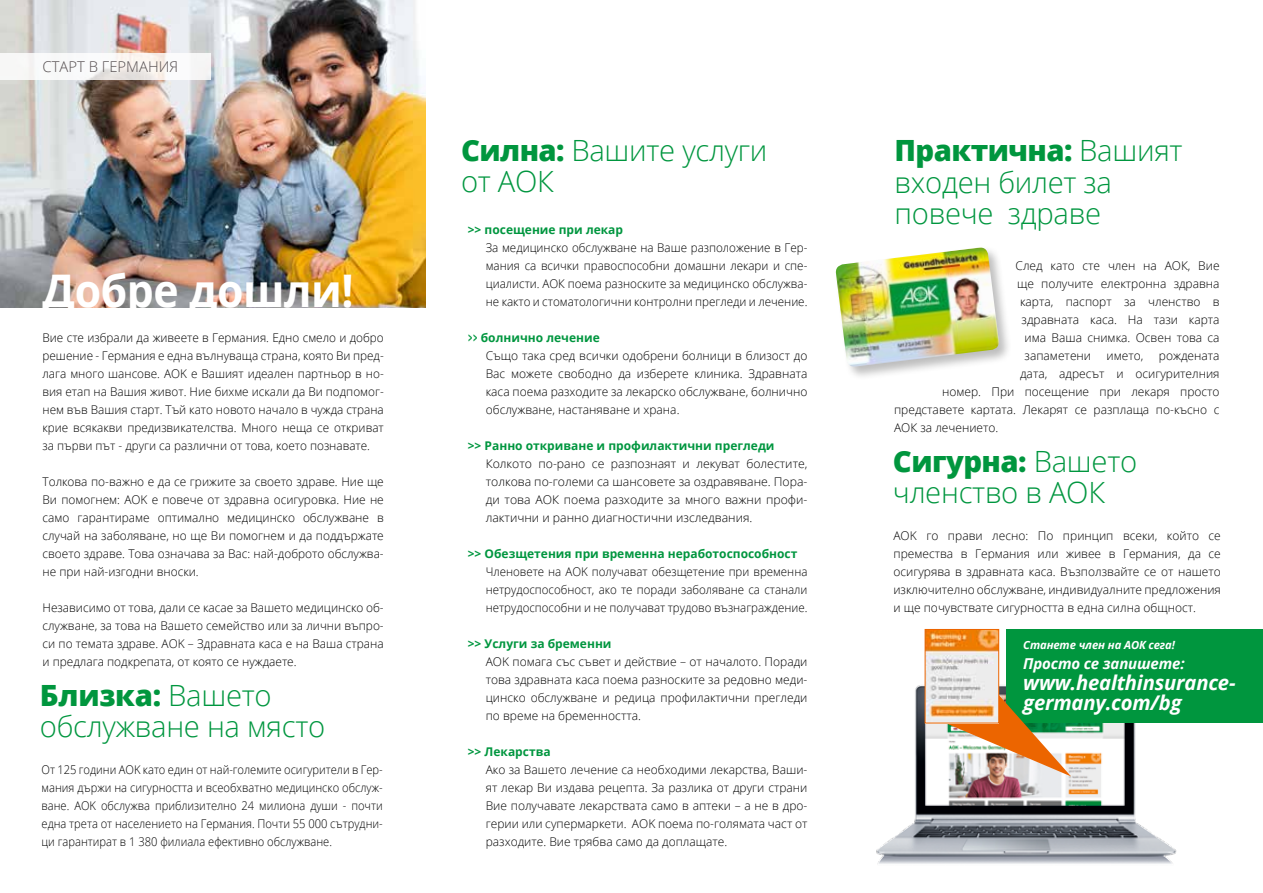
<style>
.page{position:relative;width:1263px;height:893px;background:#fff}
.page>*{position:absolute;margin:0;border:0;box-sizing:border-box;transform-origin:0 0}
.t1{font:700 45px "Open Sans";letter-spacing:-.01em;color:#fff;scale:.95 1}
.t2{font:300 29.25px/31.5px "Open Sans";letter-spacing:-.01em;color:#00963f}
.t3{font:italic 700 20.25px/20.2px "Open Sans";letter-spacing:-.01em;color:#fff}
.t4{font:italic 700 15px "Open Sans";letter-spacing:-.01em;color:#fff}
.t5{font:300 14.85px "Open Sans";color:#554e50}
.t6{font:300 12px/18px "Open Sans";color:#000;text-align:justify}
.t7{font:300 12px/18px "Open Sans";color:#000;text-align:justify;scale:.93 1}
.t8{font:300 12px/18px "Open Sans";color:#000;text-align:justify;scale:.96 1}
.t9{font:700 12px "Open Sans";color:#00963f}
.t10{font:italic 700 11.25px "Open Sans";letter-spacing:-.01em;color:#fff}
.s1{font-weight:800;color:#00963e}
.s2{font-family:"Interstate";font-weight:400;color:#00963f}
.s3{font-weight:700;color:#00963f}
.s4{font-family:"Interstate";font-weight:800}
</style>
<div class="page">
<img style="left:0;top:0;width:425px;height:307px">
<svg style="left:0;top:54px;width:210px;height:26px;fill:#f8f8f6"></svg>
<div style="left:834px;top:245px;width:178px;height:135px;background:#000;opacity:.26"></div>
<img style="left:835px;top:248px;width:165px;height:120px">
<img style="left:876px;top:664px;width:301px;height:200px">
<div style="left:1007px;top:629px;width:256px;height:94px;background:#00963e"></div>
<svg style="left:942px;top:668px;width:129px;height:108px"></svg>
<img style="left:927px;top:631px;width:70px;height:90px">
<div style="left:925px;top:629px;width:74px;height:94px;border:1px solid #ec6500"></div>
<p class="t5" style="left:43px;top:56px;width:137px">СТАРТ В ГЕРМАНИЯ</p>
<h1 class="t1" style="left:43px;top:259px;width:329px">Добре дошли!</h1>
<p class="t6" style="left:43px;top:328px;width:343px">Вие сте избрали да живеете в Германия. Едно смело и добро решение - Германия е една вълнуваща страна, която Ви пред&shy;лага много шансове. AOK е Вашият идеален партньор в но&shy;вия етап на Вашия живот. Ние бихме искали да Ви подпомог&shy;нем във Вашия старт. Тъй като новото начало в чужда страна крие всякакви предизвикателства. Много неща се откриват за първи път - други са различни от това, което познавате.</p>
<p class="t6" style="left:43px;top:472px;width:343px">Толкова по-важно е да се грижите за своето здраве. Ние ще Ви помогнем: AOK е повече от здравна осигуровка. Ние не само гарантираме оптимално медицинско обслужване в случай на заболяване, но ще Ви помогнем и да поддържате своето здраве. Това означава за Вас: най-доброто обслужва&shy;не при най-изгодни вноски.</p>
<p class="t6" style="left:43px;top:598px;width:343px">Независимо от това, дали се касае за Вашето медицинско об&shy;служване, за това на Вашето семейство или за лични въпро&shy;си по темата здраве. AOK – Здравната каса е на Ваша страна и предлага подкрепата, от която се нуждаете.</p>
<h2 class="t2" style="left:40px;top:679px;width:287px"><span class="s1">Близка:</span> Вашето обслужване на място</h2>
<p class="t7" style="left:42px;top:760px;width:368px">От 125 години AOK като един от най-големите осигурители в Гер&shy;мания държи на сигурността и всеобхватно медицинско обслуж&shy;ване. AOK обслужва приблизително 24 милиона души - почти една трета от населението на Германия. Почти 55 000 сътрудни&shy;ци гарантират в 1 380 филиала ефективно обслужване.</p>
<h2 class="t2" style="left:461px;top:134px;width:308px"><span class="s1">Силна:</span> Вашите услуги от АОК</h2>
<p class="t9" style="left:468px;top:221px;width:157px">&gt;&gt; посещение при лекар</p>
<p class="t6" style="left:486px;top:238px;width:323px">За медицинско обслужване на Ваше разположение в Гер&shy;мания са всички правоспособни домашни лекари и спе&shy;циалисти. АОК поема разноските за медицинско обслужва&shy;не както и стоматологични контролни прегледи и лечение.</p>
<p class="t6" style="left:486px;top:328px;width:323px;text-align:left;text-indent:-18px"><span class="s2">&gt;&gt;</span> <span class="s3">болнично лечение<br></span>Също така сред всички одобрени болници в близост до Вас можете свободно да изберете клиника. Здравната каса поема разходите за лекарско обслужване, болнично обслужване, настаняване и храна.</p>
<p class="t9" style="left:468px;top:437px;width:308px">&gt;&gt; Ранно откриване и профилактични прегледи</p>
<p class="t6" style="left:486px;top:454px;width:323px">Колкото по-рано се разпознаят и лекуват болестите, толкова по-големи са шансовете за оздравяване. Пора&shy;ди това АОК поема разходите за много важни профи&shy;лактични и ранно диагностични изследвания.</p>
<p class="t9" style="left:468px;top:545px;width:331px">&gt;&gt; Обезщетения при временна неработоспособност</p>
<p class="t8" style="left:486px;top:562px;width:337px">Членовете на AOK получават обезщетение при временна нетрудоспособност, ако те поради заболяване са станали нетрудоспособни и не получават трудово възнаграждение.</p>
<p class="t9" style="left:468px;top:635px;width:145px">&gt;&gt; Услуги за бременни</p>
<p class="t6" style="left:486px;top:652px;width:323px">AOK помага със съвет и действие – от началото. Поради това здравната каса поема разноските за редовно меди&shy;цинско обслужване и редица профилактични прегледи по време на бременността.</p>
<p class="t9" style="left:468px;top:743px;width:84px">&gt;&gt; Лекарства</p>
<p class="t6" style="left:486px;top:760px;width:323px">Ако за Вашето лечение са необходими лекарства, Ваши&shy;ят лекар Ви издава рецепта. За разлика от други страни Вие получавате лекарствата само в аптеки – а не в дро&shy;герии или супермаркети. AOK поема по-голямата част от разходите. Вие трябва само да доплащате.</p>
<h2 class="t2" style="left:895px;top:134px;width:289px"><span class="s1">Практична:</span> Вашият входен билет за повече здраве</h2>
<p class="t6" style="left:1015px;top:256px;width:206px">След като сте член на АОК, Вие</p>
<p class="t6" style="left:1017px;top:274px;width:204px">ще получите електронна здравна</p>
<p class="t6" style="left:1020px;top:292px;width:201px">карта, паспорт за членство в</p>
<p class="t6" style="left:1021px;top:310px;width:200px">здравната каса. На тази карта</p>
<p class="t6" style="left:1024px;top:328px;width:197px">има Ваша снимка. Освен това са</p>
<p class="t6" style="left:1024px;top:346px;width:68px">запаметени</p>
<p class="t6" style="left:1106px;top:346px;width:38px">името,</p>
<p class="t6" style="left:1159px;top:346px;width:62px">рождената</p>
<p class="t6" style="left:1020px;top:364px;width:201px">дата, адресът и осигурителния</p>
<p class="t6" style="left:942px;top:382px;width:279px">номер. При посещение при лекаря просто</p>
<p class="t6" style="left:894px;top:400px;width:327px">представете картата. Лекарят се разплаща по-късно с</p>
<p class="t6" style="left:894px;top:418px;width:106px">АОК за лечението.</p>
<h2 class="t2" style="left:893px;top:444px;width:246px"><span class="s1">Сигурна</span><span class="s4">:</span> Вашето членство в АОК</h2>
<p class="t6" style="left:893px;top:526px;width:329px">AOK го прави лесно: По принцип всеки, който се премества в Германия или живее в Германия, да се осигурява в здравната каса. Възползвайте се от нашето изключително обслужване, индивидуалните предложения и ще почувствате сигурността в една силна общност.</p>
<p class="t10" style="left:1023px;top:637px;width:153px">Станете член на АОК сега!</p>
<p class="t4" style="left:1023px;top:653px;width:163px">Просто се запишете:</p>
<h3 class="t3" style="left:1023px;top:671px;width:214px">www.healthinsurance&shy;germany.com/bg</h3>
</div>
